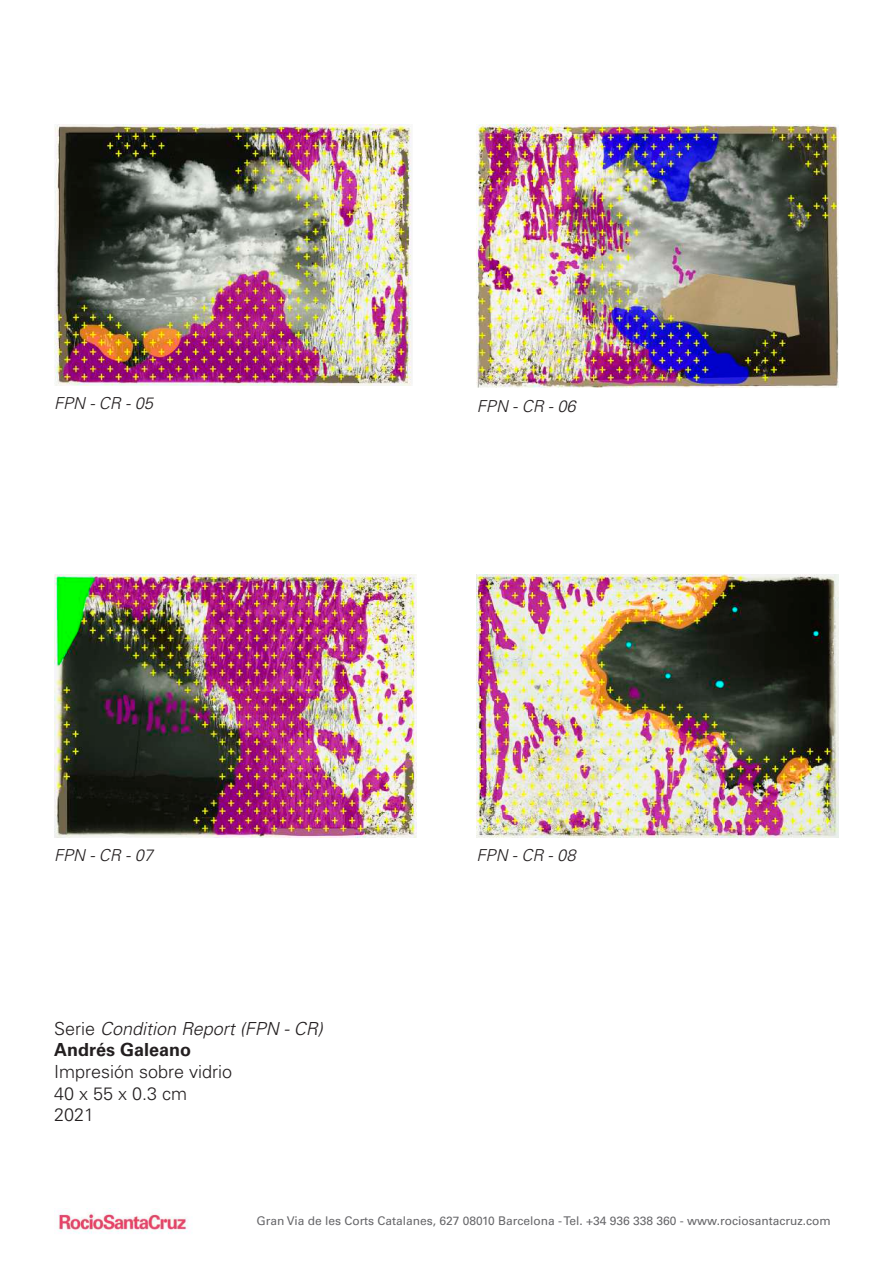
<style>
.page{position:relative;width:893px;height:1263px;background:#fff}
.page>*{position:absolute;margin:0;border:0;box-sizing:border-box;transform-origin:0 0}
.t1{font:italic 300 18px/21.6px "Univers";color:#231f20}
.t2{font:300 18px/21.6px "Univers";color:#231f20}
.t3{font:italic 300 16.5px "Univers";color:#231f20}
.t4{font:12px "Univers";color:#67676a}
.s1{font-style:normal}
.s2{font-weight:700;font-style:normal}
</style>
<div class="page">
<img style="left:54px;top:1210px;width:135px;height:24px">
<img style="left:476px;top:574px;width:363px;height:264px">
<img style="left:54px;top:574px;width:362px;height:264px">
<img style="left:477px;top:124px;width:362px;height:264px">
<img style="left:54px;top:124px;width:358px;height:261px">
<h2 class="t3" style="left:54px;top:393px;width:101px">FPN - CR - 05</h2>
<h2 class="t3" style="left:477px;top:396px;width:101px">FPN - CR - 06</h2>
<h2 class="t3" style="left:54px;top:846px;width:101px">FPN - CR - 07</h2>
<h2 class="t3" style="left:476px;top:846px;width:101px">FPN - CR - 08</h2>
<h1 class="t1" style="left:54px;top:1018px;width:270px"><span class="s1">Serie</span> Condition Report (FPN - CR)<br><span class="s2">Andrés Galeano</span></h1>
<h1 class="t2" style="left:54px;top:1061px;width:180px">Impresión sobre vidrio<br>40 x 55 x 0.3 cm<br>2021</h1>
<p class="t4" style="left:257px;top:1213px;width:576px">Gran Via de les Corts Catalanes, 627 08010 Barcelona - Tel. +34 936 338 360 - www.rociosantacruz.com</p>
</div>
